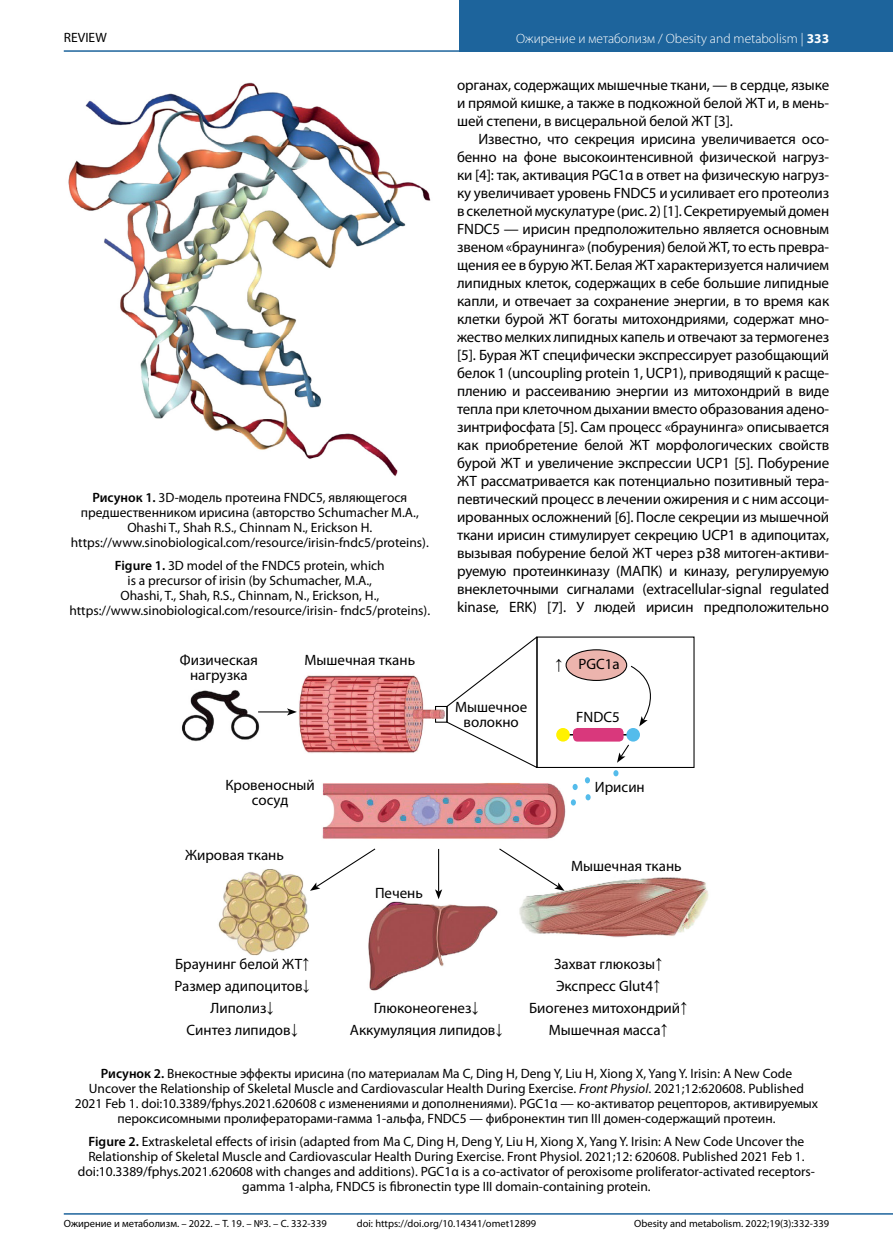
<style>
.page{position:relative;width:893px;height:1255px;background:#fff}
.page>*{position:absolute;margin:0;border:0;box-sizing:border-box;transform-origin:0 0}
.t1{font:15px/18px "Myriad Pro";color:#000;text-align:center}
.t2{font:13.5px/15px "Myriad Pro";color:#000;text-align:center}
.t3{font:300 13.5px "Myriad Pro";color:#fff}
.t4{font:10.5px "Myriad Pro";color:#000}
.s1{font-weight:700}
.s2{font-weight:600}
.s3{font-family:"Times New Roman"}
.s4{font-style:italic}
</style>
<div class="page">
<hr style="left:64px;top:50px;width:829px;height:2px;background:#1d649c">
<hr style="left:64px;top:1213px;width:829px;height:1px;background:#1d649c">
<div style="left:459px;top:0;width:434px;height:51px;background:#1d649c"></div>
<img style="left:68px;top:82px;width:363px;height:395px">
<img style="left:182px;top:637px;width:527px;height:354px">
<svg style="left:310px;top:847px;width:66px;height:43px"></svg>
<svg style="left:498px;top:847px;width:67px;height:43px"></svg>
<hr style="left:438px;top:848px;width:1px;height:43px;background:#000">
<svg style="left:435px;top:889px;width:7px;height:10px"></svg>
<svg style="left:630px;top:664px;width:36px;height:62px"></svg>
<svg style="left:617px;top:743px;width:13px;height:19px"></svg>
<div style="left:536px;top:636px;width:158px;height:132px;border:1px solid #000"></div>
<svg style="left:446px;top:636px;width:92px;height:133px"></svg>
<hr style="left:258px;top:711px;width:31px;height:1px;background:#000">
<svg style="left:287px;top:708px;width:10px;height:7px"></svg>
<hr style="left:568px;top:734px;width:65px;height:1px;background:#000">
<div style="left:556px;top:728px;width:14px;height:13px;background:#fff200;border-radius:50%"></div>
<div style="left:626px;top:728px;width:14px;height:13px;background:#54bceb;border-radius:50%"></div>
<div style="left:573px;top:728px;width:51px;height:13px;background:#d9387c;border-radius:4px"></div>
<svg style="left:585px;top:777px;width:5px;height:6px"></svg>
<svg style="left:573px;top:783px;width:5px;height:7px"></svg>
<svg style="left:585px;top:794px;width:6px;height:6px"></svg>
<svg style="left:571px;top:799px;width:5px;height:6px"></svg>
<svg style="left:613px;top:770px;width:5px;height:6px"></svg>
<div style="left:566px;top:649px;width:61px;height:31px;background:#ecb4ad;border-radius:50%"></div>
<div style="left:566px;top:649px;width:61px;height:32px;border:1px solid #000;border-radius:50%"></div>
<img style="left:433px;top:696px;width:24px;height:38px">
<p class="t2" style="left:64px;top:30px;width:44px">REVIEW</p>
<p class="t3" style="left:516px;top:30px;width:315px">Ожирение и метаболизм / Obesity and metabolism | <span class="s1">333</span></p>
<p class="t1" style="left:457px;top:76px;width:374px;text-align:justify">органах, содержащих мышечные ткани, — в сердце, языке и прямой кишке, а также в подкожной белой ЖТ и, в мень&shy;шей степени, в висцеральной белой ЖТ [3].</p>
<p class="t1" style="left:457px;top:130px;width:374px;text-align:justify;text-indent:21px">Известно, что секреция ирисина увеличивается осо&shy;бенно на фоне высокоинтенсивной физической нагруз&shy;ки [4]: так, активация PGC1α в ответ на физическую нагруз&shy;ку увеличивает уровень FNDC5 и усиливает его протеолиз в скелетной мускулатуре (рис. 2) [1]. Секретируемый домен FNDC5 — ирисин предположительно является основным звеном «браунинга» (побурения) белой ЖТ, то есть превра&shy;щения ее в бурую ЖТ. Белая ЖТ характеризуется наличием липидных клеток, содержащих в себе большие липидные капли, и отвечает за сохранение энергии, в то время как клетки бурой ЖТ богаты митохондриями, содержат мно&shy;жество мелких липидных капель и отвечают за термогенез [5]. Бурая ЖТ специфически экспрессирует разобщающий белок 1 (uncoupling protein 1, UСP1), приводящий к расще&shy;плению и рассеиванию энергии из митохондрий в виде тепла при клеточном дыхании вместо образования адено&shy;зинтрифосфата [5]. Сам процесс «браунинга» описывается как приобретение белой ЖТ морфологических свойств бурой ЖТ и увеличение экспрессии UCP1 [5]. Побурение ЖТ рассматривается как потенциально позитивный тера&shy;певтический процесс в лечении ожирения и с ним ассоци&shy;ированных осложнений [6]. После секреции из мышечной ткани ирисин стимулирует секрецию UCP1 в адипоцитах, вызывая побурение белой ЖТ через p38 митоген-активи&shy;руемую протеинкиназу (МАПК) и киназу, регулируемую внеклеточными сигналами (extracellular-signal regulated kinase, ERK) [7]. У людей ирисин предположительно</p>
<p class="t2" style="left:71px;top:489px;width:360px"><span class="s2">Рисунок 1.</span> 3D-модель протеина FNDC5, являющегося предшественником ирисина (авторство Schumacher M.A., Ohashi T., Shah R.S., Chinnam N., Erickson H. https://www.sinobiological.com/resource/irisin-fndc5/proteins).</p>
<p class="t2" style="left:69px;top:558px;width:362px"><span class="s2">Figure 1.</span> 3D model of the FNDC5 protein, which<br>is a precursor of irisin (by Schumacher, M.A.,<br>Ohashi, T., Shah, R.S., Chinnam, N., Erickson, H., https://www.sinobiological.com/resource/irisin- fndc5/proteins).</p>
<p class="t1" style="left:180px;top:650px;width:79px">Физическая</p>
<p class="t1" style="left:304px;top:650px;width:112px">Мышечная ткань</p>
<p class="t1" style="left:190px;top:665px;width:59px">нагрузка</p>
<p class="t1" style="left:225px;top:777px;width:91px;line-height:15px">Кровеносный сосуд</p>
<p class="t1" style="left:185px;top:845px;width:100px">Жировая ткань</p>
<p class="t1" style="left:375px;top:883px;width:49px">Печень</p>
<p class="t1" style="left:455px;top:699px;width:74px;line-height:15px">Мышечное волокно</p>
<p class="t1" style="left:555px;top:655px;width:66px"><span class="s3">↑</span> PGC1a</p>
<p class="t1" style="left:576px;top:708px;width:45px">FNDC5</p>
<p class="t1" style="left:595px;top:778px;width:51px">Ирисин</p>
<p class="t1" style="left:571px;top:857px;width:112px">Мышечная ткань</p>
<p class="t1" style="left:175px;top:953px;width:137px;line-height:21.9px">Браунинг белой ЖТ<span class="s3">↑<br></span>Размер адипоцитов<span class="s3">↓<br></span>Липолиз<span class="s3">↓<br></span>Синтез липидов<span class="s3">↓</span></p>
<p class="t1" style="left:350px;top:997px;width:154px;line-height:21.9px">Глюконеогенез<span class="s3">↓<br></span>Аккумуляция липидов<span class="s3">↓</span></p>
<p class="t1" style="left:529px;top:953px;width:160px;line-height:21.9px">Захват глюкозы<span class="s3">↑<br></span>Экспресс Glut4<span class="s3">↑<br></span>Биогенез митохондрий<span class="s3">↑<br></span>Мышечная масса<span class="s3">↑</span></p>
<p class="t2" style="left:75px;top:1065px;width:745px"><span class="s2">Рисунок 2.</span> Внекостные эффекты ирисина (по материалам Ma C, Ding H, Deng Y, Liu H, Xiong X, Yang Y. Irisin: A New Code<br>Uncover the Relationship of Skeletal Muscle and Cardiovascular Health During Exercise. <span class="s4">Front Physiol</span>. 2021;12:620608. Published 2021 Feb 1. doi:10.3389/fphys.2021.620608 с изменениями и дополнениями). PGC1α — ко-активатор рецепторов, активируемых пероксисомными пролифераторами-гамма 1-альфа, FNDC5 — фибронектин тип III домен-содержащий протеин.</p>
<p class="t2" style="left:78px;top:1133px;width:739px"><span class="s2">Figure 2.</span> Extraskeletal effects of irisin (adapted from Ma C, Ding H, Deng Y, Liu H, Xiong X, Yang Y. Irisin: A New Code Uncover the Relationship of Skeletal Muscle and Cardiovascular Health During Exercise. Front Physiol. 2021;12: 620608. Published 2021 Feb 1. doi:10.3389/fphys.2021.620608 with changes and additions). PGC1α is a co-activator of peroxisome proliferator-activated receptors&shy;gamma 1-alpha, FNDC5 is fibronectin type III domain-containing protein.</p>
<p class="t4" style="left:64px;top:1216px;width:265px">Ожирение и метаболизм. – 2022. – Т. 19. – №3. – С. 332-339</p>
<p class="t4" style="left:357px;top:1216px;width:181px">doi: https://doi.org/10.14341/omet12899</p>
<p class="t4" style="left:634px;top:1216px;width:196px">Obesity and metabolism. 2022;19(3):332-339</p>
</div>
